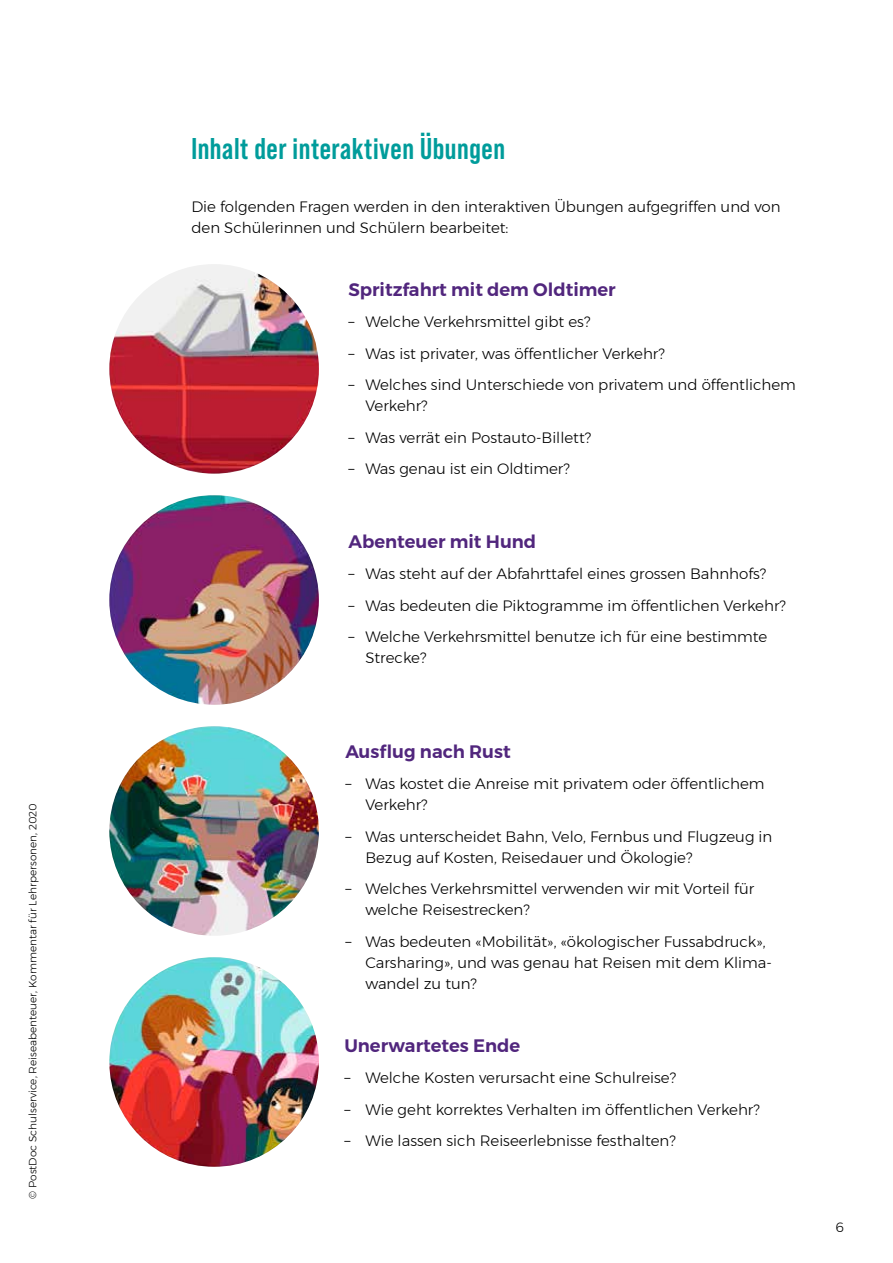
<style>
.page{position:relative;width:893px;height:1263px;background:#fff}
.page>*{position:absolute;margin:0;border:0;box-sizing:border-box;transform-origin:0 0}
.t1{font:700 30px "Bebas Neue Pro";letter-spacing:.02em;color:#009c9b}
.t2{font:600 18px "Montserrat";color:#51267d}
.t3{font:300 15px/21px "Montserrat";color:#000}
.t4{font:300 13.5px "Montserrat";color:#000}
.t5{font:300 10.5px "Montserrat";color:#000}
</style>
<div class="page">
<img style="left:109px;top:264px;width:210px;height:210px;border-radius:105px">
<img style="left:109px;top:495px;width:210px;height:210px;border-radius:105px">
<img style="left:109px;top:726px;width:210px;height:210px;border-radius:105px">
<img style="left:109px;top:957px;width:210px;height:210px;border-radius:105px">
<p class="t5" style="left:25px;top:1199px;width:397px;rotate:-90deg">© PostDoc Schulservice, Reiseabenteuer, Kommentar für Lehrpersonen, 2020</p>
<h1 class="t1" style="left:420px;top:108px;width:13px">..</h1>
<h1 class="t1" style="left:191px;top:131px;width:315px">Inhalt der interaktiven Ubungen</h1>
<p class="t3" style="left:191px;top:196px;width:591px">Die folgenden Fragen werden in den interaktiven Übungen aufgegriffen und von den Schülerinnen und Schülern bearbeitet:</p>
<p class="t2" style="left:348px;top:275px;width:269px">Spritzfahrt mit dem Oldtimer</p>
<p class="t3" style="left:348px;top:311px;width:243px">– Welche Verkehrsmittel gibt es?</p>
<p class="t3" style="left:348px;top:343px;width:318px">– Was ist privater, was öffentlicher Verkehr?</p>
<p class="t3" style="left:365px;top:374px;width:432px;text-indent:-17px">– Welches sind Unterschiede von privatem und öffentlichem<br>Verkehr?</p>
<p class="t3" style="left:348px;top:427px;width:244px">– Was verrät ein Postauto-Billett?</p>
<p class="t3" style="left:348px;top:458px;width:223px">– Was genau ist ein Oldtimer?</p>
<p class="t2" style="left:348px;top:527px;width:189px">Abenteuer mit Hund</p>
<p class="t3" style="left:348px;top:563px;width:419px">– Was steht auf der Abfahrttafel eines grossen Bahnhofs?</p>
<p class="t3" style="left:348px;top:595px;width:439px">– Was bedeuten die Piktogramme im öffentlichen Verkehr?</p>
<p class="t3" style="left:365px;top:626px;width:403px;text-indent:-17px">– Welche Verkehrsmittel benutze ich für eine bestimmte<br>Strecke?</p>
<p class="t2" style="left:345px;top:737px;width:167px">Ausflug nach Rust</p>
<p class="t3" style="left:365px;top:773px;width:401px;text-indent:-20px">– Was kostet die Anreise mit privatem oder öffentlichem<br>Verkehr?</p>
<p class="t3" style="left:365px;top:826px;width:408px;text-indent:-20px">– Was unterscheidet Bahn, Velo, Fernbus und Flugzeug in<br>Bezug auf Kosten, Reisedauer und Ökologie?</p>
<p class="t3" style="left:365px;top:878px;width:390px;text-indent:-20px">– Welches Verkehrsmittel verwenden wir mit Vorteil für welche Reisestrecken?</p>
<p class="t3" style="left:365px;top:931px;width:408px;text-indent:-20px">– Was bedeuten «Mobilität», «ökologischer Fussabdruck»,<br>Carsharing», und was genau hat Reisen mit dem Klima&shy;wandel zu tun?</p>
<p class="t2" style="left:344px;top:1031px;width:177px">Unerwartetes Ende</p>
<p class="t3" style="left:344px;top:1067px;width:333px">– Welche Kosten verursacht eine Schulreise?</p>
<p class="t3" style="left:344px;top:1099px;width:417px">– Wie geht korrektes Verhalten im öffentlichen Verkehr?</p>
<p class="t3" style="left:344px;top:1130px;width:333px">– Wie lassen sich Reiseerlebnisse festhalten?</p>
<p class="t4" style="left:835px;top:1217px;width:10px">6</p>
</div>
